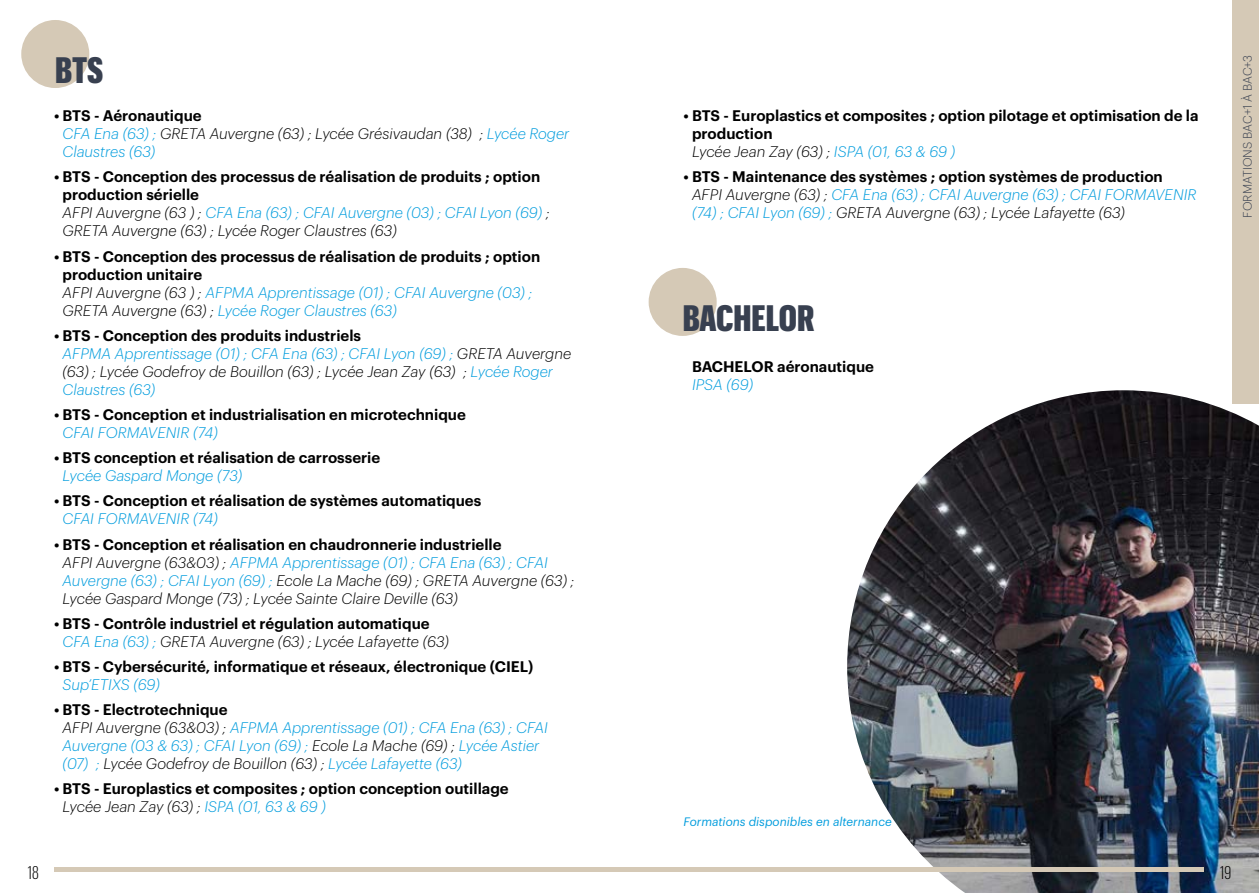
<style>
.page{position:relative;width:1259px;height:893px;background:#fff}
.page>*{position:absolute;margin:0;border:0;box-sizing:border-box;transform-origin:0 0}
.t1{font:900 36px "Graphik X Cond Trial";letter-spacing:-.005em;color:#384050}
.t2{font:300 18px "Graphik X Cond Trial";color:#000}
.t3{font:600 15px/18px "Graphik";color:#000}
.t4{font:italic 300 15px/18px "Graphik";color:#009cdd}
.t5{font:italic 300 15px/18px "Graphik";color:#000}
.t6{font:italic 12px "Graphik";color:#009cdd}
.t7{font:300 12px "Graphik";letter-spacing:.005em;color:#384050}
.s1{font-weight:600;font-style:normal}
.s2{color:#009cdd}
.s3{font-weight:300;font-style:italic}
.s4{font-weight:300;font-style:italic;color:#009cdd}
.s5{font-weight:600;font-style:normal;color:#000}
.s6{color:#000}
</style>
<div class="page">
<div style="left:1232px;top:0;width:27px;height:404px;background:#d5c9b6"></div>
<div style="left:21px;top:20px;width:68px;height:68px;background:#d5c9b6;border-radius:50%"></div>
<img style="left:847px;top:390px;width:412px;height:503px">
<div style="left:55px;top:867px;width:1149px;height:5px;background:#d5c9b6"></div>
<div style="left:648px;top:268px;width:68px;height:68px;background:#d5c9b6;border-radius:50%"></div>
<h1 class="t1" style="left:55px;top:57px;width:50px">BTS</h1>
<p class="t5" style="left:63px;top:106px;width:508px;text-indent:-9px"><span class="s1">• BTS - Aéronautique<br></span><span class="s2">CFA Ena (63) ;</span> GRETA Auvergne (63) ; Lycée Grésivaudan (38) ; <span class="s2">Lycée Roger<br>Claustres (63)</span></p>
<p class="t3" style="left:63px;top:167px;width:488px;text-indent:-9px">• BTS - Conception des processus de réalisation de produits ; option production sérielle<br><span class="s3">AFPI Auvergne (63 ) ;</span> <span class="s4">CFA Ena (63) ; CFAI Auvergne (03) ; CFAI Lyon (69)</span> <span class="s3">; GRETA Auvergne (63) ; Lycée Roger Claustres (63)</span></p>
<p class="t3" style="left:63px;top:246px;width:479px;text-indent:-9px">• BTS - Conception des processus de réalisation de produits ; option production unitaire<br><span class="s3">AFPI Auvergne (63 ) ;</span> <span class="s4">AFPMA Apprentissage (01) ; CFAI Auvergne (03) ; </span><span class="s3">GRETA Auvergne (63) ;</span> <span class="s4">Lycée Roger Claustres (63)</span></p>
<p class="t4" style="left:63px;top:325px;width:510px;text-indent:-9px"><span class="s5">• BTS - Conception des produits industriels<br></span>AFPMA Apprentissage (01) ; CFA Ena (63) ; CFAI Lyon (69) ; <span class="s6">GRETA Auvergne (63) ; Lycée Godefroy de Bouillon (63) ; Lycée Jean Zay (63) ;</span> Lycée Roger Claustres (63)</p>
<p class="t3" style="left:54px;top:404px;width:413px">• BTS - Conception et industrialisation en microtechnique</p>
<p class="t4" style="left:63px;top:422px;width:157px">CFAI FORMAVENIR (74)</p>
<p class="t3" style="left:54px;top:447px;width:328px">• BTS conception et réalisation de carrosserie</p>
<p class="t4" style="left:63px;top:466px;width:181px">Lycée Gaspard Monge (73)</p>
<p class="t3" style="left:54px;top:491px;width:429px">• BTS - Conception et réalisation de systèmes automatiques</p>
<p class="t4" style="left:63px;top:509px;width:157px">CFAI FORMAVENIR (74)</p>
<p class="t5" style="left:63px;top:534px;width:513px;text-indent:-9px"><span class="s1">• BTS - Conception et réalisation en chaudronnerie industrielle<br></span>AFPI Auvergne (63&amp;03) ; <span class="s2">AFPMA Apprentissage (01) ; CFA Ena (63) ; CFAI Auvergne (63) ; CFAI Lyon (69) ;</span> Ecole La Mache (69) ; GRETA Auvergne (63) ; Lycée Gaspard Monge (73) ; Lycée Sainte Claire Deville (63)</p>
<p class="t3" style="left:63px;top:613px;width:388px;text-indent:-9px">• BTS - Contrôle industriel et régulation automatique<br><span class="s4">CFA Ena (63) ;</span> <span class="s3">GRETA Auvergne (63) ; Lycée Lafayette (63)</span></p>
<p class="t3" style="left:54px;top:656px;width:481px">• BTS - Cybersécurité, informatique et réseaux, électronique (CIEL)</p>
<p class="t4" style="left:63px;top:674px;width:99px">Sup’ETIXS (69)</p>
<p class="t4" style="left:63px;top:700px;width:487px;text-indent:-9px"><span class="s5">• BTS - Electrotechnique<br></span><span class="s6">AFPI Auvergne (63&amp;03) ;</span> AFPMA Apprentissage (01) ; CFA Ena (63) ; CFAI Auvergne (03 &amp; 63) ; CFAI Lyon (69) ; <span class="s6">Ecole La Mache (69) ;</span> Lycée Astier (07) ; <span class="s6">Lycée Godefroy de Bouillon (63) ;</span> Lycée Lafayette (63)</p>
<p class="t3" style="left:63px;top:779px;width:448px;text-indent:-9px">• BTS - Europlastics et composites ; option conception outillage<br><span class="s3">Lycée Jean Zay (63) ;</span> <span class="s4">ISPA (01, 63 &amp; 69 )</span></p>
<p class="t3" style="left:692px;top:105px;width:508px;text-indent:-9px">• BTS - Europlastics et composites ; option pilotage et optimisation de la production<br><span class="s3">Lycée Jean Zay (63) ;</span> <span class="s4">ISPA (01, 63 &amp; 69 )</span></p>
<p class="t4" style="left:692px;top:167px;width:506px;text-indent:-9px"><span class="s5">• BTS - Maintenance des systèmes ; option systèmes de production<br></span><span class="s6">AFPI Auvergne (63) ;</span> CFA Ena (63) ; CFAI Auvergne (63) ; CFAI FORMAVENIR (74) ; CFAI Lyon (69) ; <span class="s6">GRETA Auvergne (63) ; Lycée Lafayette (63)</span></p>
<h1 class="t1" style="left:682px;top:304px;width:133px">BACHELOR</h1>
<p class="t3" style="left:692px;top:356px;width:183px">BACHELOR aéronautique</p>
<p class="t4" style="left:692px;top:375px;width:63px">IPSA (69)</p>
<p class="t7" style="left:1238px;top:218px;width:164px;rotate:-90deg">FORMATIONS BAC+1 À BAC+3</p>
<p class="t6" style="left:683px;top:813px;width:210px">Formations disponibles en alternance</p>
<p class="t2" style="left:28px;top:865px;width:12px">18</p>
<p class="t2" style="left:1220px;top:865px;width:12px">19</p>
</div>
